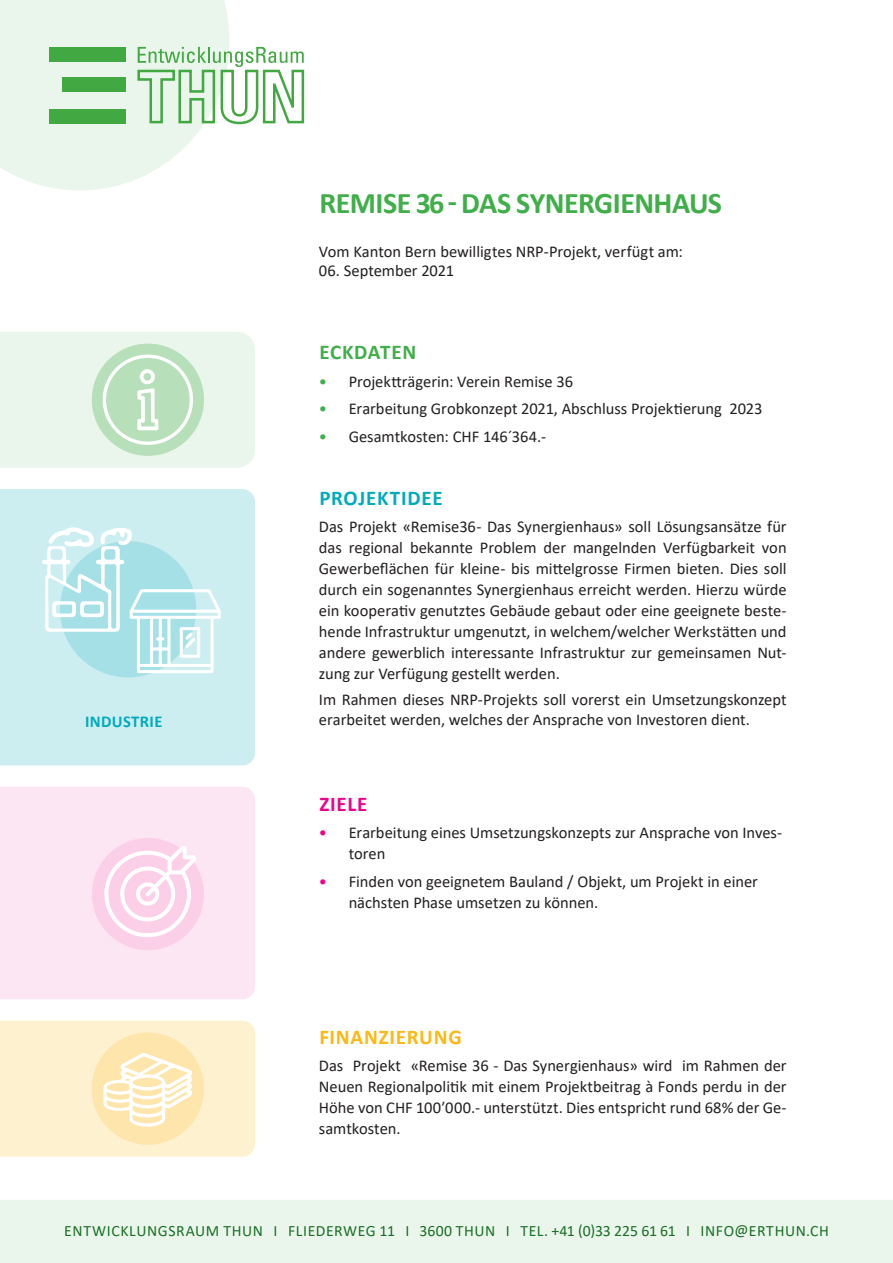
<style>
.page{position:relative;width:893px;height:1263px;background:#fff}
.page>*{position:absolute;margin:0;border:0;box-sizing:border-box;transform-origin:0 0}
.Text{font:700 30px "Calibri";letter-spacing:-.02em;color:#40ae49}
.Text-2{font:700 21px "Calibri";letter-spacing:.035em;color:#fcb814}
.Text-3{font:700 21px "Calibri";letter-spacing:.035em;color:#00aabc}
.Text-4{font:700 21px "Calibri";letter-spacing:.035em;color:#40ae49}
.Text-5{font:700 21px "Calibri";letter-spacing:.04em;color:#ed028c}
.t1{font:700 16.65px "Calibri";letter-spacing:.02em;color:#00aabc}
.Text-6{font:16.5px/21px "Calibri";letter-spacing:-.005em;color:#231f20}
.t2{font:15.75px "Calibri";letter-spacing:.035em;color:#196e26}
.s1{color:#40ae49}
.s2{color:#ed028c}
</style>
<div class="page">
<svg style="left:0;top:0;width:305px;height:190px"></svg>
<div style="left:0;top:489px;width:255px;height:276px;background:#cdeef1"></div>
<div style="left:0;top:787px;width:255px;height:212px;background:#fde6f3"></div>
<svg style="left:0;top:1020px;width:255px;height:137px"></svg>
<div style="left:0;top:1200px;width:893px;height:63px;background:#eaf6eb"></div>
<div style="left:92px;top:838px;width:112px;height:112px;background:#fbcfe8;border-radius:50%"></div>
<svg style="left:104px;top:845px;width:93px;height:93px"></svg>
<svg style="left:0;top:332px;width:255px;height:136px"></svg>
<svg style="left:42px;top:526px;width:179px;height:147px"></svg>
<p class="Text" style="left:319px;top:182px;width:404px">REMISE 36 - DAS SYNERGIENHAUS</p>
<p class="Text-6" style="left:319px;top:240px;width:366px">Vom Kanton Bern bewilligtes NRP-Projekt, verfügt am:</p>
<p class="Text-6" style="left:319px;top:260px;width:137px">06. September 2021</p>
<p class="t1" style="left:85px;top:710px;width:79px">INDUSTRIE</p>
<p class="Text-4" style="left:319px;top:337px;width:98px">ECKDATEN</p>
<p class="Text-6" style="left:319px;top:370px;width:256px"><span class="s1">•</span> Projektträgerin: Verein Remise 36</p>
<p class="Text-6" style="left:319px;top:398px;width:445px"><span class="s1">•</span> Erarbeitung Grobkonzept 2021, Abschluss Projektierung 2023</p>
<p class="Text-6" style="left:319px;top:425px;width:229px"><span class="s1">•</span> Gesamtkosten: CHF 146´364.-</p>
<p class="Text-3" style="left:319px;top:483px;width:125px">PROJEKTIDEE</p>
<p class="Text-6" style="left:319px;top:516px;width:469px;text-align:justify">Das Projekt «Remise36- Das Synergienhaus» soll Lösungsansätze für das regional bekannte Problem der mangelnden Verfügbarkeit von Gewerbeflächen für kleine- bis mittelgrosse Firmen bieten. Dies soll durch ein sogenanntes Synergienhaus erreicht werden. Hierzu würde ein kooperativ genutztes Gebäude gebaut oder eine geeignete beste&shy;hende Infrastruktur umgenutzt, in welchem/welcher Werkstätten und andere gewerblich interessante Infrastruktur zur gemeinsamen Nut&shy;zung zur Verfügung gestellt werden.</p>
<p class="Text-6" style="left:319px;top:689px;width:469px;line-height:19.5px">Im Rahmen dieses NRP-Projekts soll vorerst ein Umsetzungskonzept erarbeitet werden, welches der Ansprache von Investoren dient.</p>
<p class="Text-5" style="left:319px;top:789px;width:50px">ZIELE</p>
<p class="Text-6" style="left:349px;top:822px;width:435px;text-indent:-30px"><span class="s2">•</span> Erarbeitung eines Umsetzungskonzepts zur Ansprache von Inves&shy;toren</p>
<p class="Text-6" style="left:349px;top:870px;width:411px;text-indent:-30px"><span class="s2">•</span> Finden von geeignetem Bauland / Objekt, um Projekt in einer nächsten Phase umsetzen zu können.</p>
<p class="Text-2" style="left:319px;top:1022px;width:144px">FINANZIERUNG</p>
<p class="Text-6" style="left:319px;top:1055px;width:469px;text-align:justify">Das Projekt «Remise 36 - Das Synergienhaus» wird im Rahmen der Neuen Regionalpolitik mit einem Projektbeitrag à Fonds perdu in der Höhe von CHF 100′000.- unterstützt. Dies entspricht rund 68% der Ge&shy;samtkosten.</p>
<p class="t2" style="left:64px;top:1220px;width:766px">ENTWICKLUNGSRAUM THUN I FLIEDERWEG 11 I 3600 THUN I TEL. +41 (0)33 225 61 61 I INFO@ERTHUN.CH</p>
</div>
